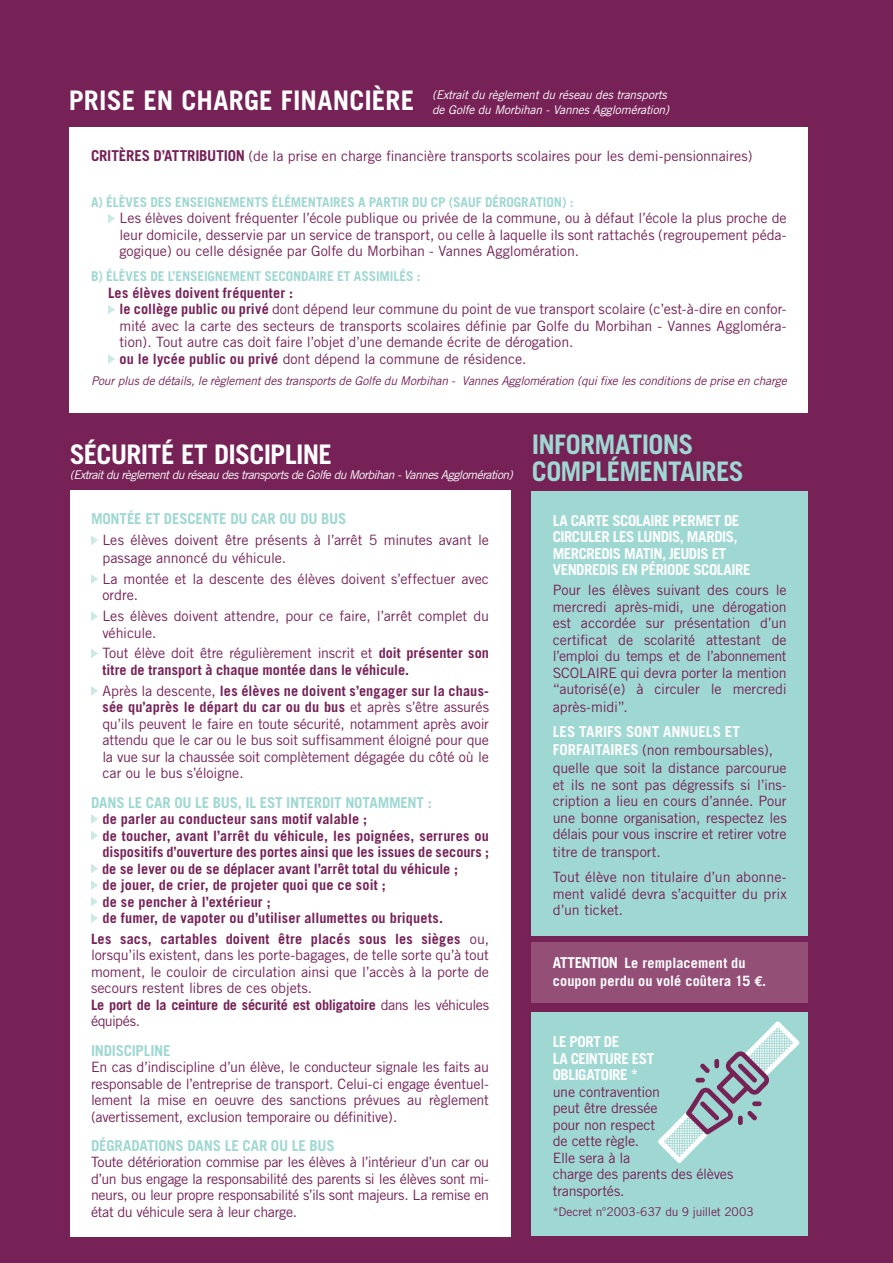
<style>
.page{position:relative;width:893px;height:1263px;background:#762257}
.page>*{position:absolute;margin:0;border:0;box-sizing:border-box;transform-origin:0 0}
.surtitre{font:700 27px/27px "Trade Gothic";letter-spacing:-.025em;color:#9fd8d2}
.surtitre-2{font:700 27px "Trade Gothic";letter-spacing:-.005em;color:#fff}
.surtitre-3{font:700 27px "Trade Gothic";letter-spacing:-.03em;color:#fff}
.titre{font:700 15px/16.5px "Trade Gothic";letter-spacing:-.03em;color:#fff}
.titre-2{font:700 15px "Trade Gothic";letter-spacing:-.015em;color:#9fd8d2}
.texte_medium{font:700 15px "Trade Gothic";letter-spacing:-.01em;color:#9fd8d2}
.titre-3{font:700 15px "Trade Gothic";color:#fff}
.texte_medium-2{font:14.25px/16.5px "Trade Gothic";letter-spacing:-.01em;color:#762257;text-align:justify}
.texte_medium-3{font:700 14.25px/16.5px "Trade Gothic";letter-spacing:.01em;color:#762257}
.titre-4{font:14.25px/16.5px "Trade Gothic";letter-spacing:-.005em;color:#762257;text-align:justify}
.surtitre-4{font:14.25px "Trade Gothic";letter-spacing:-.005em;color:#762257}
.texte_medium-4{font:700 14.25px/16.5px "Trade Gothic";letter-spacing:-.02em;color:#762257}
.titre-5{font:700 14.25px/18px "Trade Gothic";letter-spacing:.01em;color:#fff}
.titre-6{font:700 14.25px "Trade Gothic";letter-spacing:.01em;color:#762257}
.titre-7{font:700 13.5px "Trade Gothic";letter-spacing:-.01em;color:#9fd8d2}
.surtitre-5{font:italic 12px/15px "Trade Gothic";letter-spacing:-.03em;color:#fff}
.texte_medium-5{font:italic 12px "Trade Gothic";letter-spacing:-.015em;color:#762257}
.texte_medium-6{font:12px "Trade Gothic";letter-spacing:-.01em;color:#762257}
.s1{font-weight:700;font-size:15px}
.s2{font-weight:700}
.s3{font-weight:400}
.s4{font-weight:700;font-size:15px;color:#fff}
.s5{font-size:15px}
.s6{font-family:"Euro Mono"}
</style>
<div class="page">
<div style="left:70px;top:127px;width:738px;height:285px;background:#fff"></div>
<svg style="left:108px;top:214px;width:7px;height:9px"></svg>
<svg style="left:108px;top:305px;width:7px;height:9px"></svg>
<svg style="left:108px;top:354px;width:7px;height:10px"></svg>
<div style="left:70px;top:490px;width:440px;height:746px;background:#fff"></div>
<svg style="left:91px;top:535px;width:7px;height:10px"></svg>
<svg style="left:91px;top:574px;width:7px;height:10px"></svg>
<svg style="left:91px;top:611px;width:7px;height:10px"></svg>
<svg style="left:91px;top:649px;width:7px;height:9px"></svg>
<svg style="left:91px;top:686px;width:7px;height:10px"></svg>
<svg style="left:91px;top:814px;width:7px;height:10px"></svg>
<svg style="left:91px;top:831px;width:7px;height:9px"></svg>
<svg style="left:91px;top:864px;width:7px;height:9px"></svg>
<svg style="left:91px;top:880px;width:7px;height:10px"></svg>
<svg style="left:91px;top:897px;width:7px;height:9px"></svg>
<svg style="left:91px;top:913px;width:7px;height:10px"></svg>
<div style="left:531px;top:491px;width:277px;height:444px;background:#9fd8d2"></div>
<div style="left:531px;top:942px;width:277px;height:61px;background:#934f76"></div>
<div style="left:531px;top:1013px;width:277px;height:223px;background:#9fd8d2"></div>
<svg style="left:658px;top:1021px;width:142px;height:142px"></svg>
<p class="surtitre-2" style="left:69px;top:84px;width:347px">PRISE EN CHARGE FINANCIÈRE</p>
<p class="surtitre-5" style="left:432px;top:87px;width:239px">(Extrait du règlement du réseau des transports de Golfe du Morbihan - Vannes Agglomération)</p>
<p class="surtitre-4" style="left:91px;top:147px;width:663px"><span class="s1">CRITÈRES D’ATTRIBUTION</span> (de la prise en charge financière transports scolaires pour les demi-pensionnaires)</p>
<p class="titre-7" style="left:91px;top:194px;width:484px">A) ÉLÈVES DES ENSEIGNEMENTS ÉLÉMENTAIRES A PARTIR DU CP (SAUF DÉROGRATION) :</p>
<p class="texte_medium-2" style="left:119px;top:210px;width:669px">Les élèves doivent fréquenter l’école publique ou privée de la commune, ou à défaut l’école la plus proche de leur domicile, desservie par un service de transport, ou celle à laquelle ils sont rattachés (regroupement péda&shy;gogique) ou celle désignée par Golfe du Morbihan - Vannes Agglomération.</p>
<p class="titre-7" style="left:91px;top:268px;width:331px">B) ÉLÈVES DE L’ENSEIGNEMENT SECONDAIRE ET ASSIMILÉS :</p>
<p class="texte_medium-3" style="left:108px;top:284px;width:187px">Les élèves doivent fréquenter :</p>
<p class="texte_medium-2" style="left:119px;top:301px;width:669px"><span class="s2">le collège public ou privé</span> dont dépend leur commune du point de vue transport scolaire (c’est-à-dire en confor&shy;mité avec la carte des secteurs de transports scolaires définie par Golfe du Morbihan - Vannes Aggloméra&shy;tion). Tout autre cas doit faire l’objet d’une demande écrite de dérogation.</p>
<p class="texte_medium-2" style="left:119px;top:350px;width:408px"><span class="s2">ou le lycée public ou privé</span> dont dépend la commune de résidence.</p>
<p class="texte_medium-5" style="left:91px;top:373px;width:697px">Pour plus de détails, le règlement des transports de Golfe du Morbihan - Vannes Agglomération (qui fixe les conditions de prise en charge</p>
<p class="surtitre-3" style="left:70px;top:438px;width:264px">SÉCURITÉ ET DISCIPLINE</p>
<p class="surtitre-5" style="left:70px;top:467px;width:444px">(Extrait du règlement du réseau des transports de Golfe du Morbihan - Vannes Agglomération)</p>
<p class="titre-2" style="left:91px;top:510px;width:257px">MONTÉE ET DESCENTE DU CAR OU DU BUS</p>
<p class="texte_medium-2" style="left:102px;top:531px;width:388px;line-height:18px">Les élèves doivent être présents à l’arrêt 5 minutes avant le passage annoncé du véhicule.</p>
<p class="texte_medium-2" style="left:102px;top:570px;width:388px">La montée et la descente des élèves doivent s’effectuer avec ordre.</p>
<p class="texte_medium-2" style="left:102px;top:608px;width:388px">Les élèves doivent attendre, pour ce faire, l’arrêt complet du véhicule.</p>
<p class="texte_medium-3" style="left:102px;top:645px;width:388px"><span class="s3">Tout élève doit être régulièrement inscrit et</span> doit présenter son titre de transport à chaque montée dans le véhicule.</p>
<p class="texte_medium-2" style="left:102px;top:682px;width:388px">Après la descente, <span class="s2">les élèves ne doivent s’engager sur la chaus&shy;sée qu’après le départ du car ou du bus</span> et après s’être assurés qu’ils peuvent le faire en toute sécurité, notamment après avoir attendu que le car ou le bus soit suffisamment éloigné pour que la vue sur la chaussée soit complètement dégagée du côté où le car ou le bus s’éloigne.</p>
<p class="texte_medium" style="left:91px;top:793px;width:342px">DANS LE CAR OU LE BUS, IL EST INTERDIT NOTAMMENT :</p>
<p class="titre-6" style="left:102px;top:810px;width:266px">de parler au conducteur sans motif valable ;</p>
<p class="texte_medium-3" style="left:102px;top:827px;width:388px">de toucher, avant l’arrêt du véhicule, les poignées, serrures ou dispositifs d’ouverture des portes ainsi que les issues de secours ;</p>
<p class="texte_medium-3" style="left:102px;top:860px;width:357px">de se lever ou de se déplacer avant l’arrêt total du véhicule ;</p>
<p class="texte_medium-3" style="left:102px;top:876px;width:285px">de jouer, de crier, de projeter quoi que ce soit ;</p>
<p class="texte_medium-3" style="left:102px;top:893px;width:170px">de se pencher à l’extérieur ;</p>
<p class="texte_medium-3" style="left:102px;top:909px;width:342px">de fumer, de vapoter ou d’utiliser allumettes ou briquets.</p>
<p class="texte_medium-2" style="left:91px;top:930px;width:399px"><span class="s2">Les sacs, cartables doivent être placés sous les sièges</span> ou, lorsqu’ils existent, dans les porte-bagages, de telle sorte qu’à tout moment, le couloir de circulation ainsi que l’accès à la porte de secours restent libres de ces objets.</p>
<p class="texte_medium-4" style="left:91px;top:996px;width:399px">Le port de la ceinture de sécurité est obligatoire <span class="s3">dans les véhicules équipés.</span></p>
<p class="titre-2" style="left:91px;top:1041px;width:81px">INDISCIPLINE</p>
<p class="texte_medium-2" style="left:91px;top:1058px;width:399px">En cas d’indiscipline d’un élève, le conducteur signale les faits au responsable de l’entreprise de transport. Celui-ci engage éventuel&shy;lement la mise en oeuvre des sanctions prévues au règlement (avertissement, exclusion temporaire ou définitive).</p>
<p class="titre-2" style="left:91px;top:1136px;width:245px">DÉGRADATIONS DANS LE CAR OU LE BUS</p>
<p class="texte_medium-2" style="left:91px;top:1154px;width:400px">Toute détérioration commise par les élèves à l’intérieur d’un car ou d’un bus engage la responsabilité des parents si les élèves sont mi&shy;neurs, ou leur propre responsabilité s’ils sont majeurs. La remise en état du véhicule sera à leur charge.</p>
<p class="surtitre" style="left:532px;top:430px;width:213px">INFORMATIONS<br>COMPLÉMENTAIRES</p>
<p class="titre" style="left:553px;top:512px;width:199px">LA CARTE SCOLAIRE PERMET DE<br>CIRCULER LES LUNDIS, MARDIS,<br>MERCREDIS MATIN, JEUDIS ET<br>VENDREDIS EN PÉRIODE SCOLAIRE</p>
<p class="texte_medium-2" style="left:553px;top:582px;width:235px">Pour les élèves suivant des cours le mercredi après-midi, une dérogation est accordée sur présentation d’un certificat de scolarité attestant de l’emploi du temps et de l’abonnement SCOLAIRE qui devra porter la mention “autorisé(e) à circuler le mercredi</p>
<p class="texte_medium-2" style="left:553px;top:699px;width:77px">après-midi”.</p>
<p class="titre-3" style="left:553px;top:723px;width:189px">LES TARIFS SONT ANNUELS ET</p>
<p class="titre-4" style="left:553px;top:742px;width:222px"><span class="s4">FORFAITAIRES</span> (non remboursables),</p>
<p class="titre-4" style="left:553px;top:760px;width:235px">quelle que soit la distance parcourue et ils ne sont pas dégressifs si l’ins&shy;cription a lieu en cours d’année. Pour une bonne organisation, respectez les délais pour vous inscrire et retirer votre</p>
<p class="titre-4" style="left:553px;top:844px;width:110px">titre de transport.</p>
<p class="titre-4" style="left:553px;top:869px;width:235px">Tout élève non titulaire d’un abonne&shy;ment validé devra s’acquitter du prix d’un ticket.</p>
<p class="titre-5" style="left:553px;top:954px;width:215px"><span class="s5">ATTENTION</span> Le remplacement du coupon perdu ou volé coûtera 15 <span class="s6">€</span>.</p>
<p class="titre" style="left:553px;top:1033px;width:103px">LE PORT DE<br>LA CEINTURE EST<br>OBLIGATOIRE *</p>
<p class="texte_medium-2" style="left:553px;top:1083px;width:109px;text-align:left">une contravention peut être dressée pour non respect de cette règle.</p>
<p class="texte_medium-2" style="left:553px;top:1149px;width:182px;text-align:left">Elle sera à la<br>charge des parents des élèves transportés.</p>
<p class="texte_medium-6" style="left:553px;top:1205px;width:202px">*Decret n°2003-637 du 9 juillet 2003</p>
</div>
